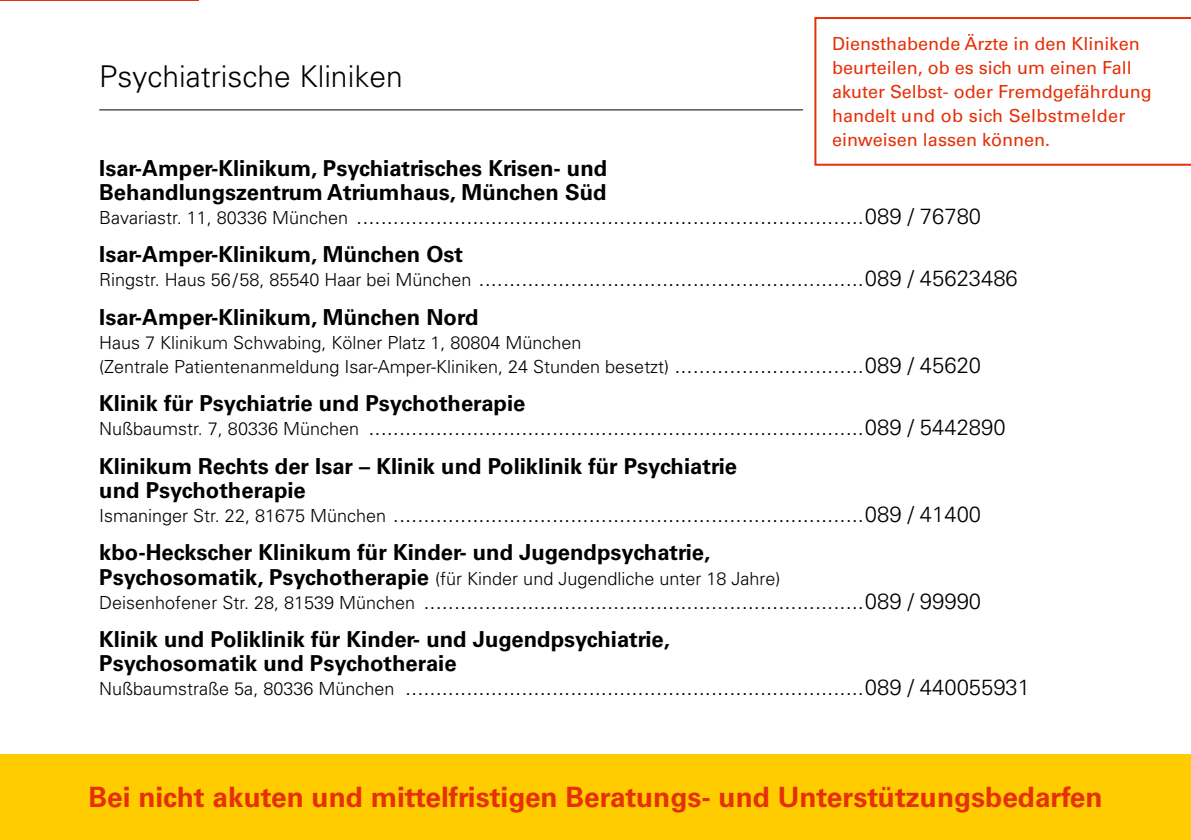
<style>
.page{position:relative;width:1191px;height:840px;background:#fff}
.page>*{position:absolute;margin:0;border:0;box-sizing:border-box;transform-origin:0 0}
.t1{font:300 30px "Univers";color:#000}
.t2{font:700 28px "Univers CE";color:#e63009}
.t3{font:300 22px "Univers";color:#000}
.t4{font:700 22px/24px "Univers CE";color:#000}
.t5{font:300 18px/24px "Univers";color:#000}
.t6{font:500 18px/24px "Univers CE";color:#e63009}
.s1{font-size:18px}
.s2{font-size:22px}
.s3{font-family:"Univers CE";font-weight:700;font-size:22px}
</style>
<div class="page">
<div style="left:0;top:754px;width:1191px;height:85px;background:#fc0"></div>
<hr style="left:99px;top:109px;width:704px;height:1px;background:#000">
<svg style="left:814px;top:17px;width:377px;height:149px"></svg>
<hr style="left:0;top:0;width:198px;height:1px;background:#e63009">
<h1 class="t1" style="left:99px;top:58px;width:305px">Psychiatrische Kliniken</h1>
<p class="t6" style="left:832px;top:32px;width:321px">Diensthabende Ärzte in den Kliniken beurteilen, ob es sich um einen Fall akuter Selbst- oder Fremdgefährdung handelt und ob sich Selbstmelder einweisen lassen können.</p>
<p class="t4" style="left:99px;top:156px;width:509px">Isar-Amper-Klinikum, Psychiatrisches Krisen- und<br>Behandlungszentrum Atriumhaus, München Süd</p>
<p class="t3" style="left:99px;top:202px;width:883px"><span class="s1">Bavariastr. 11, 80336 München</span> ...................................................................................089 / 76780</p>
<p class="t4" style="left:99px;top:243px;width:365px">Isar-Amper-Klinikum, München Ost</p>
<p class="t3" style="left:99px;top:265px;width:920px"><span class="s1">Ringstr. Haus 56/58, 85540 Haar bei München</span> ...............................................................089 / 45623486</p>
<p class="t4" style="left:99px;top:305px;width:381px">Isar-Amper-Klinikum, München Nord</p>
<p class="t5" style="left:99px;top:329px;width:883px">Haus 7 Klinikum Schwabing, Kölner Platz 1, 80804 München<br>(Zentrale Patientenanmeldung Isar-Amper-Kliniken, 24 Stunden besetzt) <span class="s2">...............................089 / 45620</span></p>
<p class="t4" style="left:99px;top:392px;width:428px">Klinik für Psychiatrie und Psychotherapie</p>
<p class="t3" style="left:99px;top:414px;width:908px"><span class="s1">Nußbaumstr. 7, 80336 München</span> .................................................................................089 / 5442890</p>
<p class="t4" style="left:99px;top:454px;width:639px">Klinikum Rechts der Isar – Klinik und Poliklinik für Psychiatrie und Psychotherapie</p>
<p class="t3" style="left:99px;top:500px;width:883px"><span class="s1">Ismaninger Str. 22, 81675 München</span> .............................................................................089 / 41400</p>
<p class="t4" style="left:99px;top:541px;width:612px">kbo-Heckscher Klinikum für Kinder- und Jugendpsychatrie,</p>
<p class="t5" style="left:99px;top:565px;width:683px"><span class="s3">Psychosomatik, Psychotherapie</span> (für Kinder und Jugendliche unter 18 Jahre)</p>
<p class="t3" style="left:99px;top:587px;width:883px"><span class="s1">Deisenhofener Str. 28, 81539 München</span> ........................................................................089 / 99990</p>
<p class="t4" style="left:99px;top:627px;width:572px">Klinik und Poliklinik für Kinder- und Jugendpsychiatrie,<br>Psychosomatik und Psychotheraie</p>
<p class="t3" style="left:99px;top:673px;width:932px"><span class="s1">Nußbaumstraße 5a, 80336 München</span> ...........................................................................089 / 440055931</p>
<p class="t2" style="left:89px;top:780px;width:1015px">Bei nicht akuten und mittelfristigen Beratungs- und Unterstützungsbedarfen</p>
</div>
